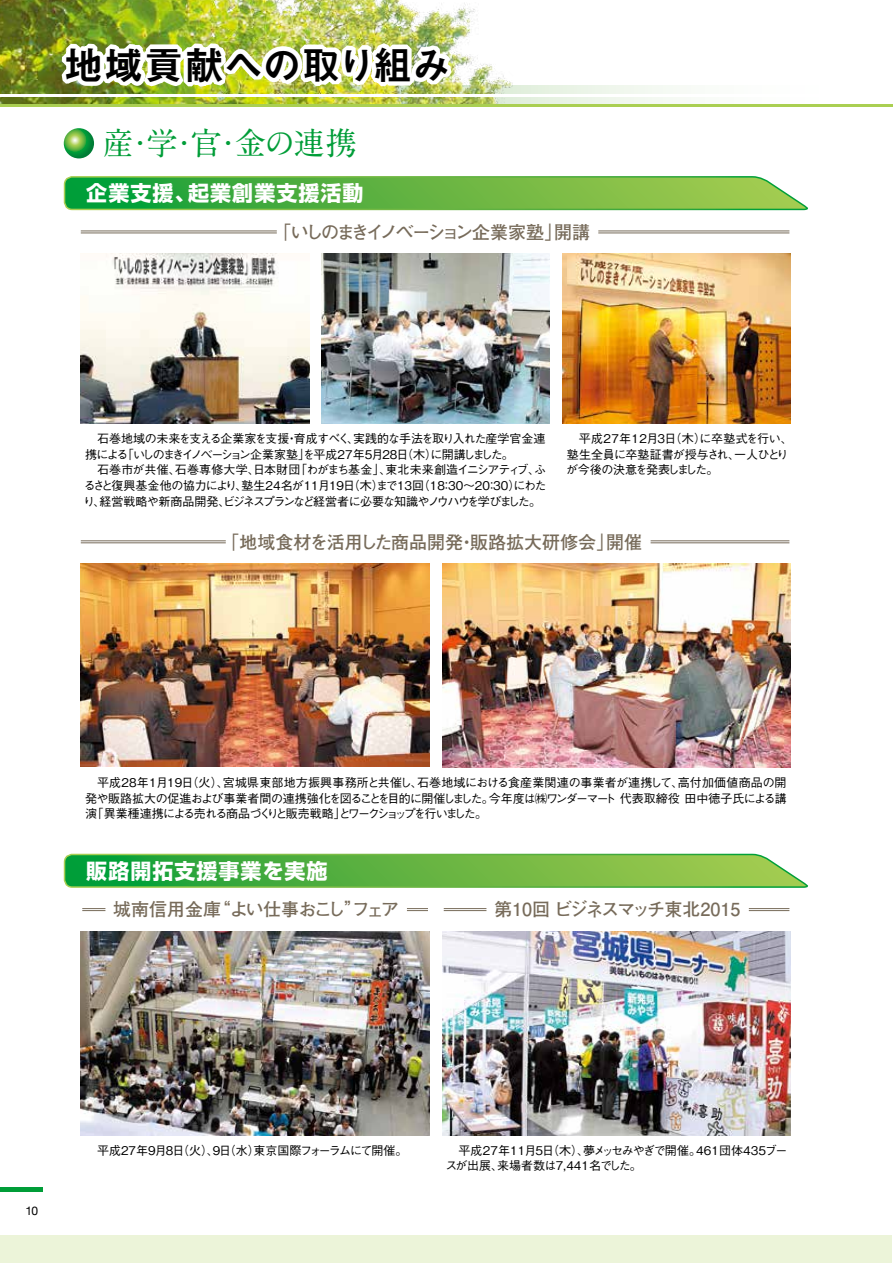
<style>
.page{position:relative;width:893px;height:1263px;background:#fff}
.page>*{position:absolute;margin:0;border:0;box-sizing:border-box;transform-origin:0 0}
.t1{font:39px "Midashi Go Pro MB31";letter-spacing:.005em;color:#000}
.t2{font:700 31.5px "A1 Mincho Std";color:#009d38}
.t3{font:700 21px "Shin Go Pro";letter-spacing:.05em;color:#fff}
.t4{font:700 18px "Futo Go B101 Pro";letter-spacing:-.005em;color:#776b5a}
.t5{font:700 18px "Futo Go B101 Pro";letter-spacing:-.14em;color:#776b5a}
.t6{font:700 18px "Futo Go B101 Pro";letter-spacing:-.035em;color:#776b5a}
.t7{font:500 12px/15.8px "Gothic BBB Pro";letter-spacing:-.065em;color:#000;text-align:justify}
.t8{font:500 12px/15.8px "Gothic BBB Pro";letter-spacing:-.025em;color:#000}
.t9{font:500 12px/15.8px "Gothic BBB Pro";letter-spacing:-.01em;color:#000}
.t10{font:12px "Helvetica Neue";color:#000}
</style>
<div class="page">
<div style="left:0;top:1235px;width:892px;height:28px;background:#ecf4d9"></div>
<svg style="left:572px;top:85px;width:105px;height:19px"></svg>
<img style="left:0;top:0;width:572px;height:104px">
<hr style="left:0;top:95px;width:893px;height:2px;background:#fff">
<hr style="left:0;top:104px;width:893px;height:2px;background:#aacf52">
<img style="left:56px;top:0;width:404px;height:159px">
<svg style="left:63px;top:176px;width:745px;height:35px;background:#66b84d"></svg>
<svg style="left:63px;top:853px;width:745px;height:35px;background:#66b84d"></svg>
<svg style="left:64px;top:128px;width:30px;height:30px"></svg>
<hr style="left:81px;top:230px;width:196px;height:1px;background:#776b5a">
<hr style="left:81px;top:232px;width:196px;height:1px;background:#776b5a">
<hr style="left:598px;top:230px;width:191px;height:1px;background:#776b5a">
<hr style="left:598px;top:232px;width:191px;height:1px;background:#776b5a">
<hr style="left:81px;top:540px;width:145px;height:1px;background:#776b5a">
<hr style="left:81px;top:542px;width:145px;height:1px;background:#776b5a">
<hr style="left:651px;top:540px;width:138px;height:1px;background:#776b5a">
<hr style="left:651px;top:542px;width:138px;height:1px;background:#776b5a">
<svg style="left:82px;top:908px;width:23px;height:3px"></svg>
<svg style="left:407px;top:908px;width:21px;height:3px"></svg>
<img style="left:81px;top:254px;width:228px;height:170px">
<img style="left:81px;top:564px;width:348px;height:202px">
<img style="left:81px;top:931px;width:348px;height:204px">
<img style="left:563px;top:254px;width:228px;height:170px">
<img style="left:322px;top:254px;width:228px;height:170px">
<img style="left:442px;top:564px;width:349px;height:204px">
<img style="left:442px;top:931px;width:349px;height:204px">
<hr style="left:444px;top:908px;width:42px;height:1px;background:#776b5a">
<hr style="left:444px;top:910px;width:42px;height:1px;background:#776b5a">
<hr style="left:749px;top:908px;width:40px;height:1px;background:#776b5a">
<hr style="left:749px;top:910px;width:40px;height:1px;background:#776b5a">
<hr style="left:0;top:1187px;width:43px;height:4px;background:#009d38">
<h1 class="t1" style="left:64px;top:34px;width:389px">地域貢献への取り組み</h1>
<h2 class="t2" style="left:103px;top:118px;width:256px">産・学・官・金の連携</h2>
<h3 class="t3" style="left:86px;top:176px;width:279px">企業支援、起業創業支援活動</h3>
<h3 class="t5" style="left:273px;top:218px;width:318px">「いしのまきイノベーション企業家塾」開講</h3>
<p class="t7" style="left:85px;top:429px;width:462px;text-indent:12px">石巻地域の未来を支える企業家を支援・育成すべく、実践的な手法を取り入れた産学官金連携による「いしのまきイノベーション企業家塾」を平成27年5月28日（木）に開講しました。</p>
<p class="t7" style="left:83px;top:460px;width:465px;text-indent:14px">石巻市が共催、石巻専修大学、日本財団「わがまち基金」、東北未来創造イニシアティブ、ふるさと復興基金他の協力により、塾生24名が11月19日（木）まで13回（18：30～20：30）にわたり、経営戦略や新商品開発、ビジネスプランなど経営者に必要な知識やノウハウを学びました。</p>
<p class="t8" style="left:566px;top:429px;width:228px;text-indent:13px">平成27年12月3日（木）に卒塾式を行い、塾生全員に卒塾証書が授与され、一人ひとりが今後の決意を発表しました。</p>
<h3 class="t4" style="left:221px;top:527px;width:423px">「地域食材を活用した商品開発・販路拡大研修会」開催</h3>
<p class="t7" style="left:85px;top:773px;width:703px;text-indent:12px">平成28年1月19日（火）、宮城県東部地方振興事務所と共催し、石巻地域における食産業関連の事業者が連携して、高付加価値商品の開発や販路拡大の促進および事業者間の連携強化を図ることを目的に開催しました。今年度は㈱ワンダーマート 代表取締役 田中徳子氏による講演「異業種連携による売れる商品づくりと販売戦略」とワークショップを行いました。</p>
<h3 class="t3" style="left:86px;top:854px;width:243px">販路開拓支援事業を実施</h3>
<h3 class="t6" style="left:113px;top:895px;width:287px">城南信用金庫“よい仕事おこし”フェア</h3>
<h3 class="t4" style="left:494px;top:895px;width:248px">第10回 ビジネスマッチ東北2015</h3>
<p class="t10" style="left:25px;top:1201px;width:14px">10</p>
<p class="t7" style="left:97px;top:1140px;width:312px">平成27年9月8日（火）、9日（水）東京国際フォーラムにて開催。</p>
<p class="t9" style="left:446px;top:1140px;width:343px;text-indent:13px">平成27年11月5日（木）、夢メッセみやぎで開催。461団体435ブースが出展、来場者数は7,441名でした。</p>
</div>
